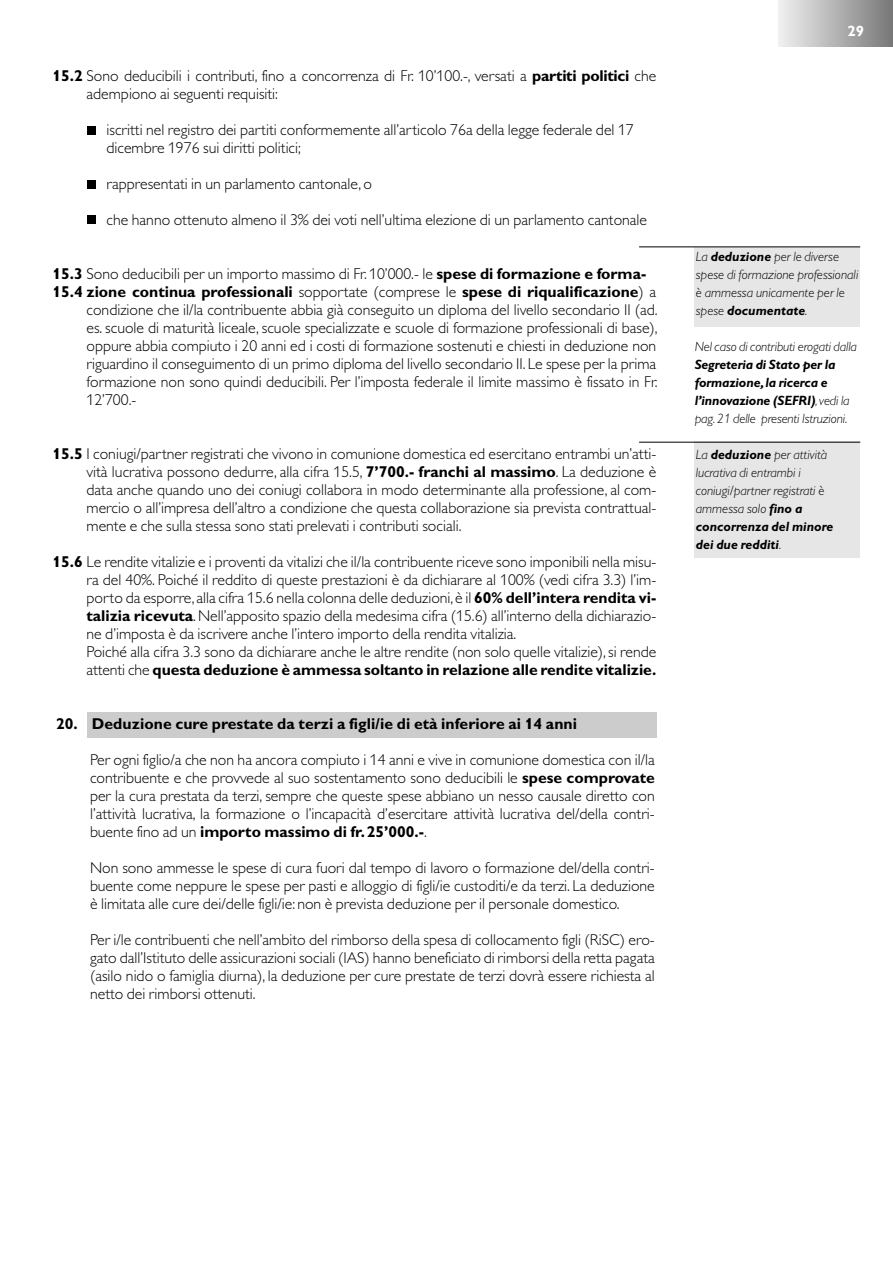
<style>
.page{position:relative;width:893px;height:1263px;background:#fff}
.page>*{position:absolute;margin:0;border:0;box-sizing:border-box;transform-origin:0 0}
.t1{font:300 15.75px/18px "Gill Alt One";color:#000;text-align:justify}
.t2{font:700 15.75px "Gill Alt One";color:#000}
.t3{font:700 15px "Gill Alt One";color:#fff}
.t4{font:italic 300 13.5px/18px "Gill Alt One";color:#000}
.t5{font:italic 700 13.5px/18px "Gill Alt One";letter-spacing:-.01em;color:#000}
.s1{font-weight:700}
.s2{font-weight:300}
</style>
<div class="page">
<div style="left:694px;top:442px;width:166px;height:116px;background:#e6e6e6"></div>
<div style="left:694px;top:247px;width:166px;height:79px;background:#e6e6e6"></div>
<div style="left:778px;top:0;width:115px;height:47px;background:linear-gradient(to right,#f1f1f1,#777)"></div>
<div style="left:87px;top:712px;width:569px;height:25px;background:#ccc"></div>
<div style="left:87px;top:126px;width:8px;height:9px;background:#000"></div>
<div style="left:87px;top:180px;width:8px;height:9px;background:#000"></div>
<div style="left:87px;top:215px;width:8px;height:8px;background:#000"></div>
<hr style="left:639px;top:442px;width:221px;height:1px;background:#000">
<hr style="left:639px;top:247px;width:221px;height:1px;background:#000">
<p class="t1" style="left:87px;top:66px;width:571px;text-indent:-34px"><span class="s1">15.2</span> Sono deducibili i contributi, fino a concorrenza di Fr. 10’100.-, versati a <span class="s1">partiti politici</span> che adempiono ai seguenti requisiti:</p>
<p class="t1" style="left:107px;top:120px;width:529px">iscritti nel registro dei partiti conformemente all’articolo 76a della legge federale del 17 dicembre 1976 sui diritti politici;</p>
<p class="t1" style="left:107px;top:174px;width:267px">rappresentati in un parlamento cantonale, o</p>
<p class="t1" style="left:107px;top:210px;width:542px">che hanno ottenuto almeno il 3% dei voti nell’ultima elezione di un parlamento cantonale</p>
<p class="t1" style="left:53px;top:264px;width:595px"><span class="s1">15.3</span> Sono deducibili per un importo massimo di Fr. 10’000.- le <span class="s1">spese di formazione e forma-</span></p>
<p class="t2" style="left:53px;top:286px;width:605px">15.4 zione continua professionali <span class="s2">sopportate (comprese le</span> spese di riqualificazione<span class="s2">) a</span></p>
<p class="t1" style="left:87px;top:300px;width:573px">condizione che il/la contribuente abbia già conseguito un diploma del livello secondario II (ad.</p>
<p class="t1" style="left:87px;top:318px;width:573px">es. scuole di maturità liceale, scuole specializzate e scuole di formazione professionali di base),</p>
<p class="t1" style="left:87px;top:336px;width:571px">oppure abbia compiuto i 20 anni ed i costi di formazione sostenuti e chiesti in deduzione non</p>
<p class="t1" style="left:87px;top:354px;width:571px">riguardino il conseguimento di un primo diploma del livello secondario II. Le spese per la prima</p>
<p class="t1" style="left:87px;top:372px;width:573px">formazione non sono quindi deducibili. Per l’imposta federale il limite massimo è fissato in Fr.</p>
<p class="t1" style="left:87px;top:390px;width:51px">12’700.-</p>
<p class="t1" style="left:87px;top:444px;width:571px;text-indent:-34px"><span class="s1">15.5</span> I coniugi/partner registrati che vivono in comunione domestica ed esercitano entrambi un’atti&shy;vità lucrativa possono dedurre, alla cifra 15.5, <span class="s1">7’700.- franchi al massimo</span>. La deduzione è data anche quando uno dei coniugi collabora in modo determinante alla professione, al com&shy;mercio o all’impresa dell’altro a condizione che questa collaborazione sia prevista contrattual&shy;mente e che sulla stessa sono stati prelevati i contributi sociali.</p>
<p class="t1" style="left:87px;top:552px;width:571px;text-align:left;text-indent:-34px"><span class="s1">15.6</span> Le rendite vitalizie e i proventi da vitalizi che il/la contribuente riceve sono imponibili nella misu&shy;ra del 40%. Poiché il reddito di queste prestazioni è da dichiarare al 100% (vedi cifra 3.3) l’im&shy;porto da esporre,alla cifra 15.6 nella colonna delle deduzioni,è il <span class="s1">60% dell’intera rendita vi&shy;talizia ricevuta</span>.Nell’apposito spazio della medesima cifra (15.6) all’interno della dichiarazio&shy;ne d’imposta è da iscrivere anche l’intero importo della rendita vitalizia.<br>Poiché alla cifra 3.3 sono da dichiarare anche le altre rendite (non solo quelle vitalizie),si rende attenti che <span class="s1">questa deduzione è ammessa soltanto in relazione alle rendite vitalizie.</span></p>
<p class="t2" style="left:56px;top:718px;width:523px">20. Deduzione cure prestate da terzi a figli/ie di età inferiore ai 14 anni</p>
<p class="t1" style="left:90px;top:750px;width:566px">Per ogni figlio/a che non ha ancora compiuto i 14 anni e vive in comunione domestica con il/la contribuente e che provvede al suo sostentamento sono deducibili le <span class="s1">spese comprovate </span>per la cura prestata da terzi, sempre che queste spese abbiano un nesso causale diretto con l’attività lucrativa, la formazione o l’incapacità d’esercitare attività lucrativa del/della contri&shy;buente fino ad un <span class="s1">importo massimo di fr.25’000.-</span>.</p>
<p class="t1" style="left:90px;top:858px;width:566px">Non sono ammesse le spese di cura fuori dal tempo di lavoro o formazione del/della contri&shy;buente come neppure le spese per pasti e alloggio di figli/ie custoditi/e da terzi. La deduzione è limitata alle cure dei/delle figli/ie: non è prevista deduzione per il personale domestico.</p>
<p class="t1" style="left:90px;top:930px;width:566px">Per i/le contribuenti che nell’ambito del rimborso della spesa di collocamento figli (RiSC) ero&shy;gato dall’Istituto delle assicurazioni sociali (IAS) hanno beneficiato di rimborsi della retta pagata (asilo nido o famiglia diurna), la deduzione per cure prestate de terzi dovrà essere richiesta al netto dei rimborsi ottenuti.</p>
<p class="t3" style="left:847px;top:25px;width:18px">29</p>
<p class="t4" style="left:696px;top:248px;width:164px">La <span class="s1">deduzione</span> per le diverse spese di formazione professionali è ammessa unicamente per le spese <span class="s1">documentate</span>.</p>
<p class="t4" style="left:695px;top:338px;width:164px">Nel caso di contributi erogati dalla</p>
<p class="t5" style="left:695px;top:357px;width:157px">Segreteria di Stato per la formazione,la ricerca e l’innovazione (SEFRI)<span class="s2">,vedi la pag.21 delle presenti Istruzioni.</span></p>
<p class="t4" style="left:696px;top:446px;width:139px">La <span class="s1">deduzione</span> per attività lucrativa di entrambi i coniugi/partner registrati è ammessa solo <span class="s1">fino a concorrenza del minore dei due redditi</span>.</p>
</div>
